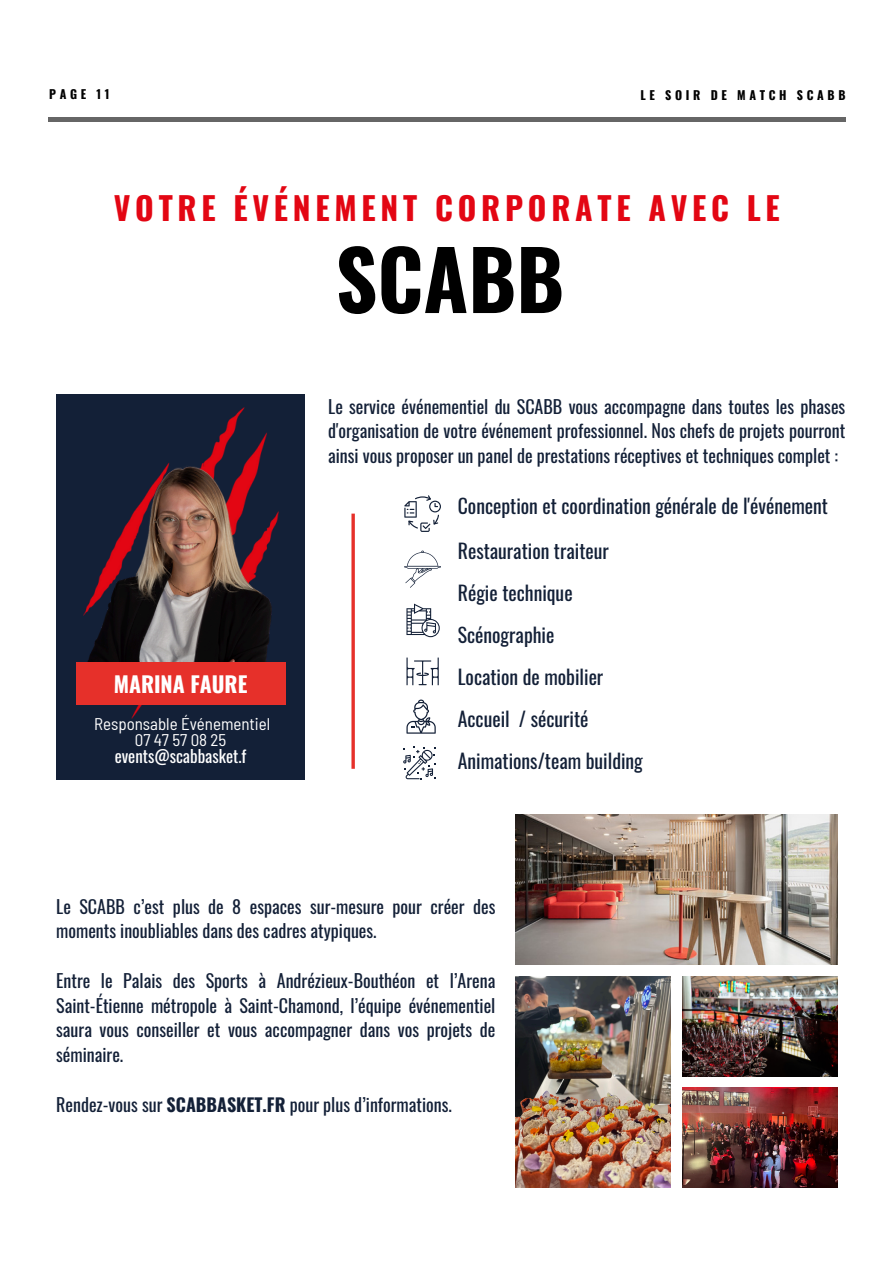
<style>
.page{position:relative;width:894px;height:1264px;background:#fff}
.page>*{position:absolute;margin:0;border:0;box-sizing:border-box;transform-origin:0 0}
.t1{font:700 81.45px "Oswald";color:#000}
.t2{font:700 31.8px "Oswald";letter-spacing:.15em;color:#e30613}
.t3{font:700 21.75px "Oswald";color:#fff}
.t4{font:19.8px "Oswald";color:#132037}
.t5{font:18px/24.8px "Oswald";color:#132037;text-align:justify}
.t6{font:semi-condensed 16.95px/16.4px "Barlow";color:#fff;text-align:center}
.t7{font:700 12.15px "Oswald";letter-spacing:.3em;color:#000}
.s1{font-family:"Oswald";font-stretch:normal}
.s2{font-weight:700}
</style>
<div class="page">
<img style="left:515px;top:814px;width:322px;height:150px">
<img style="left:515px;top:976px;width:155px;height:211px">
<img style="left:682px;top:976px;width:155px;height:100px">
<img style="left:682px;top:1087px;width:155px;height:100px">
<hr style="left:48px;top:118px;width:796px;height:3px;background:#666">
<svg style="left:404px;top:495px;width:37px;height:37px"></svg>
<svg style="left:406px;top:603px;width:33px;height:34px"></svg>
<svg style="left:406px;top:657px;width:32px;height:28px"></svg>
<svg style="left:406px;top:699px;width:29px;height:34px"></svg>
<svg style="left:404px;top:550px;width:37px;height:37px"></svg>
<svg style="left:403px;top:746px;width:32px;height:33px"></svg>
<svg style="left:351px;top:513px;width:4px;height:255px"></svg>
<div style="left:56px;top:394px;width:249px;height:385px;background:#132037"></div>
<img style="left:131px;top:407px;width:136px;height:311px">
<img style="left:83px;top:449px;width:196px;height:213px">
<div style="left:76px;top:662px;width:209px;height:43px;background:#e6302a"></div>
<p class="t7" style="left:49px;top:85px;width:62px">PAGE 11</p>
<h1 class="t7" style="left:640px;top:85px;width:206px">LE SOIR DE MATCH SCABB</h1>
<h3 class="t2" style="left:114px;top:183px;width:667px">VOTRE ÉVÉNEMENT CORPORATE AVEC LE</h3>
<p class="t3" style="left:114px;top:667px;width:135px">MARINA FAURE</p>
<h2 class="t6" style="left:94px;top:715px;width:177px">Responsable Événementiel<br>07 47 57 08 25 <span class="s1">events@scabbasket.f</span></h2>
<p class="t1" style="left:335px;top:216px;width:230px">SCABB</p>
<h5 class="t5" style="left:328px;top:393px;width:518px">Le service événementiel du SCABB vous accompagne dans toutes les phases d'organisation de votre événement professionnel. Nos chefs de projets pourront ainsi vous proposer un panel de prestations réceptives et techniques complet :</h5>
<h5 class="t4" style="left:457px;top:490px;width:371px">Conception et coordination générale de l'événement</h5>
<p class="t4" style="left:457px;top:535px;width:152px">Restauration traiteur</p>
<h4 class="t4" style="left:457px;top:577px;width:116px">Régie technique</h4>
<p class="t4" style="left:457px;top:619px;width:98px">Scénographie</p>
<p class="t4" style="left:457px;top:661px;width:147px">Location de mobilier</p>
<h4 class="t4" style="left:457px;top:703px;width:132px">Accueil / sécurité</h4>
<h4 class="t4" style="left:457px;top:745px;width:187px">Animations/team building</h4>
<h4 class="t5" style="left:56px;top:893px;width:440px">Le SCABB c’est plus de 8 espaces sur-mesure pour créer des moments inoubliables dans des cadres atypiques.</h4>
<p class="t5" style="left:56px;top:967px;width:440px">Entre le Palais des Sports à Andrézieux-Bouthéon et l’Arena Saint-Étienne métropole à Saint-Chamond, l’équipe événementiel saura vous conseiller et vous accompagner dans vos projets de séminaire.</p>
<h4 class="t5" style="left:56px;top:1091px;width:397px">Rendez-vous sur <span class="s2">SCABBASKET.FR</span> pour plus d’informations.</h4>
</div>
